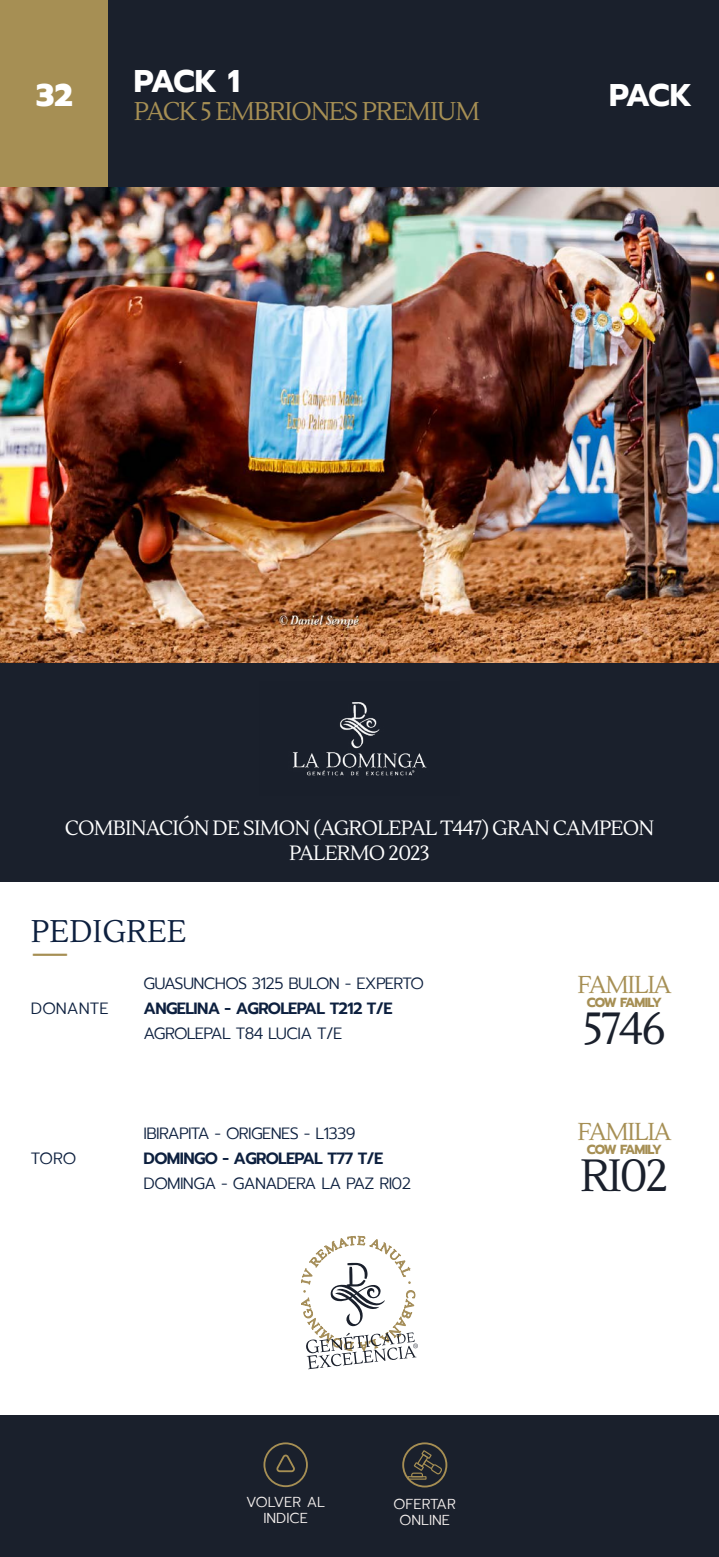
<style>
.page{position:relative;width:719px;height:1557px;background:#fff}
.page>*{position:absolute;margin:0;border:0;box-sizing:border-box;transform-origin:0 0}
.t1{font:45px "Lustria";letter-spacing:-.05em;color:#1a202c}
.t2{font:700 31.25px "Prompt";letter-spacing:-.055em;color:#fff}
.t3{font:31.25px "Lustria";color:#0d203f}
.t4{font:800 31.25px "Prompt";color:#fff}
.t5{font:31.25px "Lustria";color:#a68f54}
.t6{font:25.62px "Lustria";letter-spacing:-.05em;color:#a68f54}
.t7{font:24.38px "Lustria";letter-spacing:-.05em;color:#a68f54}
.t8{font:20.62px/25px "Lustria";letter-spacing:-.04em;color:#fff;text-align:center}
.t9{font:300 16.25px "Prompt";letter-spacing:-.04em;color:#0d203f}
.t10{font:600 16.25px "Prompt";letter-spacing:-.04em;color:#0d203f}
.t11{font:300 16.25px "Prompt";color:#0d203f}
.t12{font:300 14.38px/16.2px "Prompt";color:#f5f0ee;text-align:center}
.t13{font:700 13.12px "Prompt";letter-spacing:-.075em;color:#a68f54}
</style>
<div class="page">
<div style="left:0;top:0;width:718px;height:188px;background:#1a202c"></div>
<div style="left:0;top:0;width:107px;height:188px;background:#a68f54"></div>
<div style="left:0;top:662px;width:718px;height:219px;background:#1a202c"></div>
<div style="left:0;top:1414px;width:718px;height:142px;background:#1a202c"></div>
<img style="left:0;top:188px;width:718px;height:474px">
<svg style="left:301px;top:1236px;width:116px;height:133px"></svg>
<img style="left:292px;top:702px;width:135px;height:74px">
<svg style="left:263px;top:1442px;width:44px;height:44px"></svg>
<svg style="left:407px;top:1450px;width:35px;height:29px"></svg>
<div style="left:402px;top:1442px;width:45px;height:45px;border:2px solid #a68e53;border-radius:50%"></div>
<h2 class="t2" style="left:134px;top:58px;width:108px">PACK 1</h2>
<h3 class="t6" style="left:134px;top:95px;width:347px">PACK 5 EMBRIONES PREMIUM</h3>
<h2 class="t4" style="left:36px;top:71px;width:38px">32</h2>
<h2 class="t2" style="left:608px;top:71px;width:85px">PACK</h2>
<p class="t8" style="left:65px;top:816px;width:590px">COMBINACIÓN DE SIMON (AGROLEPAL T447) GRAN CAMPEON<br>PALERMO 2023</p>
<h2 class="t3" style="left:31px;top:912px;width:157px">PEDIGREE</h2>
<h2 class="t5" style="left:31px;top:934px;width:40px">—</h2>
<p class="t9" style="left:143px;top:972px;width:281px">GUASUNCHOS 3125 BULON - EXPERTO</p>
<p class="t11" style="left:31px;top:997px;width:79px">DONANTE</p>
<p class="t10" style="left:143px;top:996px;width:250px">ANGELINA - AGROLEPAL T212 T/E</p>
<p class="t9" style="left:143px;top:1022px;width:200px">AGROLEPAL T84 LUCIA T/E</p>
<p class="t9" style="left:143px;top:1122px;width:213px">IBIRAPITA - ORIGENES - L1339</p>
<p class="t9" style="left:31px;top:1147px;width:47px">TORO</p>
<p class="t10" style="left:143px;top:1146px;width:241px">DOMINGO - AGROLEPAL T77 T/E</p>
<p class="t9" style="left:143px;top:1172px;width:269px">DOMINGA - GANADERA LA PAZ RI02</p>
<p class="t12" style="left:246px;top:1493px;width:80px">VOLVER AL<br>INDICE</p>
<p class="t12" style="left:393px;top:1495px;width:64px">OFERTAR<br>ONLINE</p>
<h3 class="t7" style="left:577px;top:969px;width:95px">FAMILIA</h3>
<p class="t13" style="left:586px;top:992px;width:77px">COW FAMILY</p>
<h1 class="t1" style="left:582px;top:1001px;width:85px">5746</h1>
<h3 class="t7" style="left:577px;top:1116px;width:95px">FAMILIA</h3>
<p class="t13" style="left:586px;top:1139px;width:77px">COW FAMILY</p>
<h1 class="t1" style="left:579px;top:1148px;width:90px">RI02</h1>
</div>
